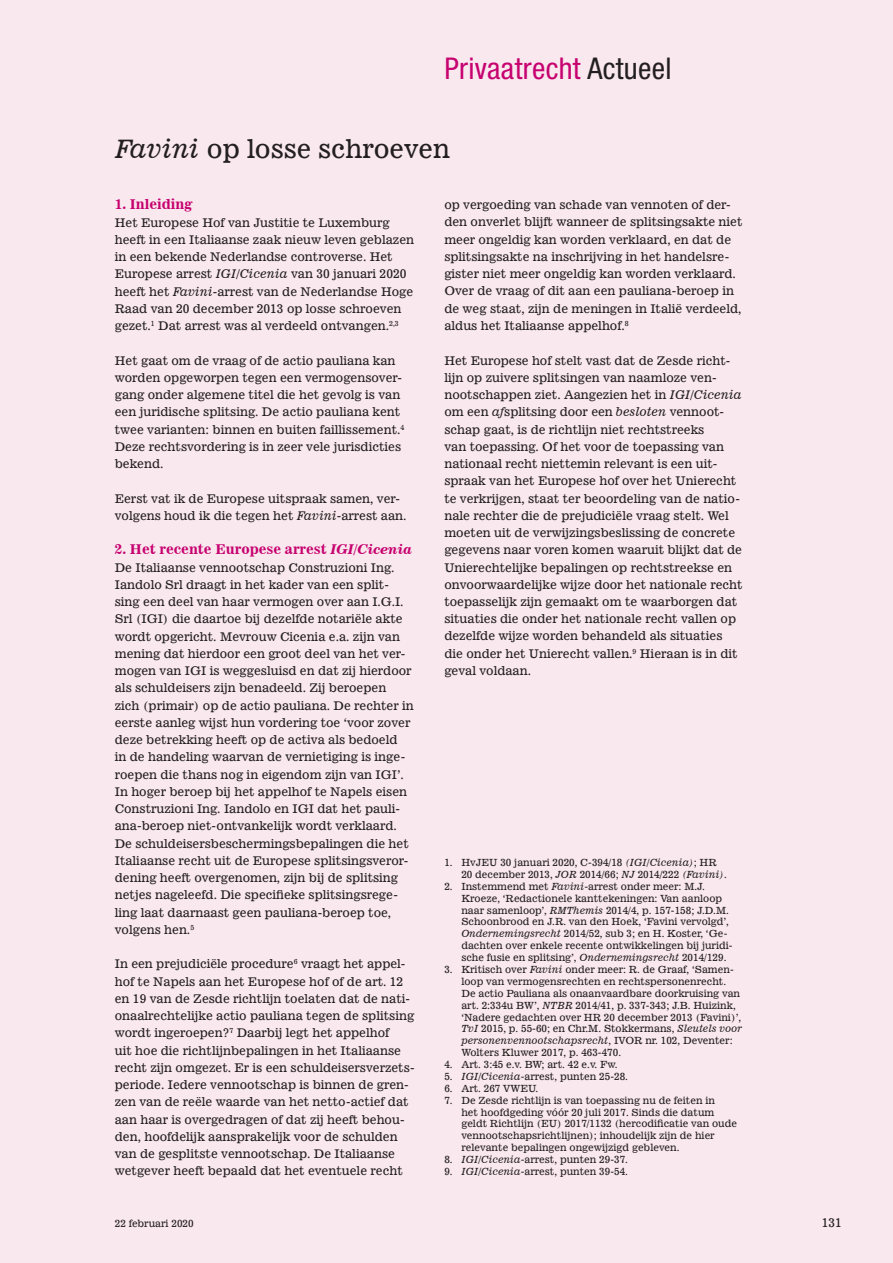
<style>
.page{position:relative;width:893px;height:1263px;background:#f9e8ed}
.page>*{position:absolute;margin:0;border:0;box-sizing:border-box;transform-origin:0 0}
.t1{font:condensed 30px "Helvetica Neue";letter-spacing:.01em;color:#c60170}
.t2{font:25.5px "News 701 BT Roman A";color:#231f20}
.t3{font:13.5px "News 701 BT Bold A";color:#c60170}
.t4{font:12px/17.2px "News 701 BT Roman A";color:#231f20}
.t5{font:9.9px/11.9px "News 701 BT Roman A";color:#231f20}
.t6{font:9.9px "News 701 BT Italic A";color:#231f20}
.s1{color:#231f20}
.s2{font-family:"News 701 BT Italic A"}
.s3{font-family:"News 702 BT";font-weight:700;font-style:italic}
.s4{font-family:"News 701 BT Roman A"}
</style>
<div class="page">
<h1 class="t1" style="left:444px;top:51px;width:228px">Privaatrecht <span class="s1">Actueel</span></h1>
<h2 class="t2" style="left:115px;top:133px;width:337px"><span class="s2">Favini</span> op losse schroeven</h2>
<p class="t3" style="left:115px;top:196px;width:79px">1. Inleiding</p>
<p class="t4" style="left:115px;top:213px;width:301px">Het Europese Hof van Justitie te Luxemburg heeft in een Italiaanse zaak nieuw leven geblazen in een bekende Nederlandse controverse. Het Europese arrest <span class="s2">IGI/Cicenia</span> van 30 januari 2020 heeft het <span class="s2">Favini</span>-arrest van de Nederlandse Hoge Raad van 20 december 2013 op losse schroeven gezet.<sup>1</sup> Dat arrest was al verdeeld ontvangen.<sup>2,3</sup></p>
<p class="t4" style="left:115px;top:351px;width:291px">Het gaat om de vraag of de actio pauliana kan worden opgeworpen tegen een vermogensover&shy;gang onder algemene titel die het gevolg is van een juridische splitsing. De actio pauliana kent twee varianten: binnen en buiten faillissement.<sup>4<br></sup>Deze rechtsvordering is in zeer vele jurisdicties bekend.</p>
<p class="t4" style="left:115px;top:489px;width:293px">Eerst vat ik de Europese uitspraak samen, ver&shy;volgens houd ik die tegen het <span class="s2">Favini</span>-arrest aan.</p>
<p class="t3" style="left:115px;top:541px;width:299px">2. Het recente Europese arrest <span class="s3">IGI/Cicenia</span></p>
<p class="t4" style="left:115px;top:558px;width:300px">De Italiaanse vennootschap Construzioni Ing.<br>Iandolo Srl draagt in het kader van een split&shy;sing een deel van haar vermogen over aan I.G.I.<br>Srl (IGI) die daartoe bij dezelfde notariële akte wordt opgericht. Mevrouw Cicenia e.a. zijn van mening dat hierdoor een groot deel van het ver&shy;mogen van IGI is weggesluisd en dat zij hierdoor als schuldeisers zijn benadeeld. Zij beroepen zich (primair) op de actio pauliana. De rechter in eerste aanleg wijst hun vordering toe ‘voor zover deze betrekking heeft op de activa als bedoeld<br>in de handeling waarvan de vernietiging is inge&shy;roepen die thans nog in eigendom zijn van IGI’.<br>In hoger beroep bij het appelhof te Napels eisen Construzioni Ing. Iandolo en IGI dat het pauli&shy;ana-beroep niet-ontvankelijk wordt verklaard.<br>De schuldeisersbeschermingsbepalingen die het Italiaanse recht uit de Europese splitsingsveror&shy;dening heeft overgenomen, zijn bij de splitsing netjes nageleefd. Die specifieke splitsingsrege&shy;ling laat daarnaast geen pauliana-beroep toe, volgens hen.<sup>5</sup></p>
<p class="t4" style="left:115px;top:955px;width:301px">In een prejudiciële procedure<sup>6</sup> vraagt het appel&shy;hof te Napels aan het Europese hof of de art. 12 en 19 van de Zesde richtlijn toelaten dat de nati&shy;onaalrechtelijke actio pauliana tegen de splitsing wordt ingeroepen?<sup>7</sup> Daarbij legt het appelhof<br>uit hoe die richtlijnbepalingen in het Italiaanse recht zijn omgezet. Er is een schuldeisersverzets&shy;periode. Iedere vennootschap is binnen de gren&shy;zen van de reële waarde van het netto-actief dat aan haar is overgedragen of dat zij heeft behou&shy;den, hoofdelijk aansprakelijk voor de schulden van de gesplitste vennootschap. De Italiaanse wetgever heeft bepaald dat het eventuele recht</p>
<p class="t4" style="left:444px;top:196px;width:300px">op vergoeding van schade van vennoten of der&shy;den onverlet blijft wanneer de splitsingsakte niet meer ongeldig kan worden verklaard, en dat de splitsingsakte na inschrijving in het handelsre&shy;gister niet meer ongeldig kan worden verklaard.<br>Over de vraag of dit aan een pauliana-beroep in de weg staat, zijn de meningen in Italië verdeeld, aldus het Italiaanse appelhof.<sup>8</sup></p>
<p class="t4" style="left:444px;top:351px;width:300px">Het Europese hof stelt vast dat de Zesde richt&shy;lijn op zuivere splitsingen van naamloze ven&shy;nootschappen ziet. Aangezien het in <span class="s2">IGI/Cicenia </span>om een <span class="s2">af</span>splitsing door een <span class="s2">besloten</span> vennoot&shy;schap gaat, is de richtlijn niet rechtstreeks<br>van toepassing. Of het voor de toepassing van nationaal recht niettemin relevant is een uit&shy;spraak van het Europese hof over het Unierecht te verkrijgen, staat ter beoordeling van de natio&shy;nale rechter die de prejudiciële vraag stelt. Wel moeten uit de verwijzingsbeslissing de concrete gegevens naar voren komen waaruit blijkt dat de Unierechtelijke bepalingen op rechtstreekse en onvoorwaardelijke wijze door het nationale recht toepasselijk zijn gemaakt om te waarborgen dat situaties die onder het nationale recht vallen op dezelfde wijze worden behandeld als situaties die onder het Unierecht vallen.<sup>9</sup> Hieraan is in dit geval voldaan.</p>
<p class="t5" style="left:461px;top:856px;width:267px;text-indent:-17px">1. HvJEU 30 januari 2020, C-394/18 <span class="s2">(IGI/Cicenia)</span>; HR<br>20 december 2013, <span class="s2">JOR</span> 2014/66; <span class="s2">NJ</span> 2014/222 <span class="s2">(Favini)</span>.</p>
<p class="t5" style="left:461px;top:880px;width:273px;text-indent:-17px">2. Instemmend met <span class="s2">Favini</span>-arrest onder meer: M.J.<br>Kroeze, ‘Redactionele kanttekeningen: Van aanloop naar samenloop’, <span class="s2">RMThemis</span> 2014/4, p. 157-158; J.D.M.<br>Schoonbrood en J.R. van den Hoek, ‘Favini vervolgd’, <span class="s2">Ondernemingsrecht</span> 2014/52, sub 3; en H. Koster, ‘Ge&shy;dachten over enkele recente ontwikkelingen bij juridi&shy;sche fusie en splitsing’, <span class="s2">Ondernemingsrecht</span> 2014/129.</p>
<p class="t5" style="left:461px;top:963px;width:282px;text-indent:-17px">3. Kritisch over <span class="s2">Favini</span> onder meer: R. de Graaf, ‘Samen&shy;loop van vermogensrechten en rechtspersonenrecht.<br>De actio Pauliana als onaanvaardbare doorkruising van art. 2:334u BW’, <span class="s2">NTBR</span> 2014/41, p. 337-343; J.B. Huizink, ‘Nadere gedachten over HR 20 december 2013 (Favini)’, <span class="s2">TvI</span> 2015, p. 55-60; en Chr.M. Stokkermans, <span class="s2">Sleutels voor</span></p>
<p class="t6" style="left:461px;top:1035px;width:273px">personenvennootschapsrecht<span class="s4">, IVOR nr. 102, Deventer:</span></p>
<p class="t5" style="left:461px;top:1046px;width:161px">Wolters Kluwer 2017, p. 463-470.</p>
<p class="t5" style="left:444px;top:1058px;width:175px">4. Art. 3:45 e.v. BW; art. 42 e.v. Fw.</p>
<p class="t5" style="left:444px;top:1070px;width:185px">5. <span class="s2">IGI/Cicenia</span>-arrest, punten 25-28.</p>
<p class="t5" style="left:444px;top:1082px;width:95px">6. Art. 267 VWEU.</p>
<p class="t5" style="left:461px;top:1094px;width:277px;text-indent:-17px">7. De Zesde richtlijn is van toepassing nu de feiten in<br>het hoofdgeding vóór 20 juli 2017. Sinds die datum geldt Richtlijn (EU) 2017/1132 (hercodificatie van oude vennootschapsrichtlijnen); inhoudelijk zijn de hier relevante bepalingen ongewijzigd gebleven.</p>
<p class="t5" style="left:444px;top:1153px;width:185px">8. <span class="s2">IGI/Cicenia</span>-arrest, punten 29-37.</p>
<p class="t5" style="left:444px;top:1165px;width:185px">9. <span class="s2">IGI/Cicenia</span>-arrest, punten 39-54.</p>
<p class="t5" style="left:115px;top:1217px;width:80px">22 februari 2020</p>
<p class="t4" style="left:822px;top:1214px;width:22px">131</p>
</div>
